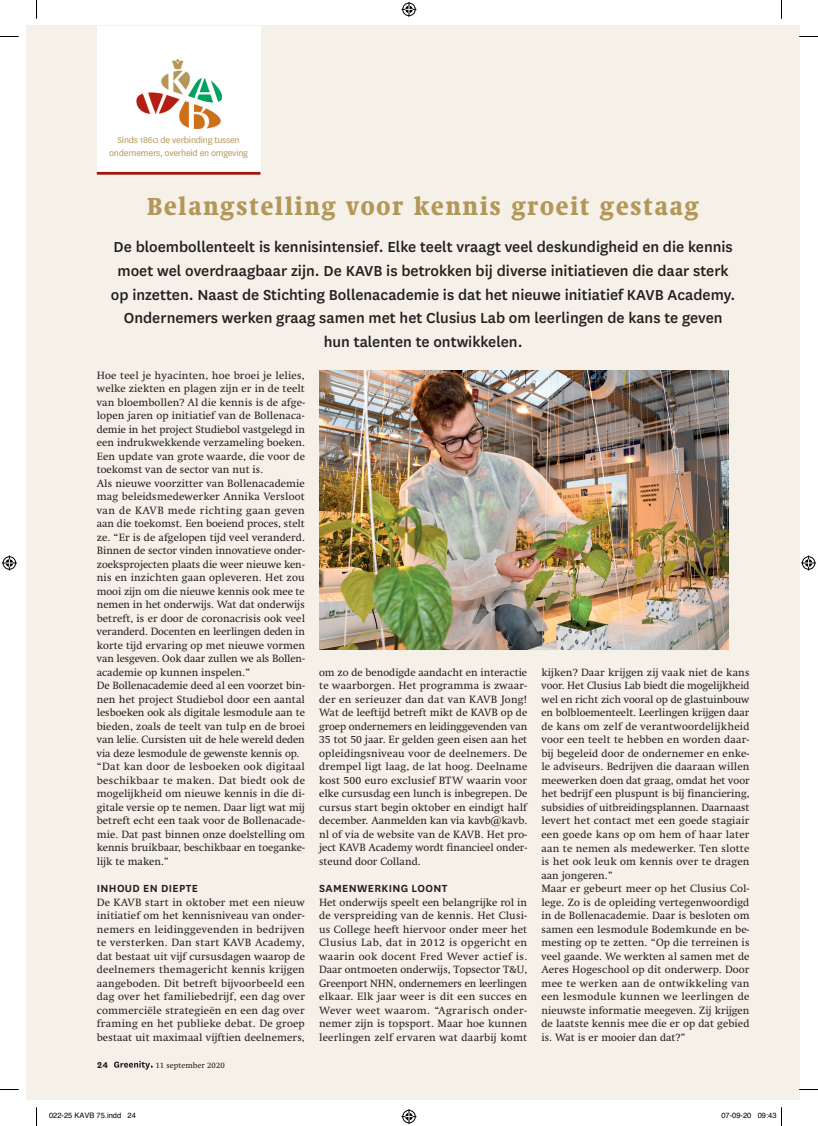
<style>
.page{position:relative;width:818px;height:1126px;background:#fff}
.page>*{position:absolute;margin:0;border:0;box-sizing:border-box;transform-origin:0 0}
.t1{font:900 condensed 25px "Swift LT Pro";letter-spacing:.07em;color:#b39758}
.t2{font:500 16.88px/23.6px "National";color:#231f20;text-align:center}
.t3{font:600 12px "National";letter-spacing:.03em;color:#231f20}
.t4{font:10.75px/13.5px "Swift LT Pro";letter-spacing:.005em;color:#231f20;text-align:justify}
.t5{font:10px/13.5px "National";letter-spacing:-.02em;color:#b39758;text-align:center}
.t6{font:700 10px "National";color:#231f20}
.t7{font:8.12px "Swift LT Pro";color:#231f20}
.t8{font:7.5px "Helvetica";color:#000}
</style>
<div class="page">
<div style="left:26px;top:26px;width:772px;height:1073px;background:#f5f1e8"></div>
<svg style="left:114px;top:1060px;width:39px;height:10px"></svg>
<div style="left:97px;top:26px;width:163px;height:145px;background:#fff"></div>
<hr style="left:97px;top:172px;width:163px;height:3px;background:#9e170d">
<img style="left:136px;top:58px;width:85px;height:71px">
<img style="left:319px;top:371px;width:408px;height:278px">
<svg style="left:0;top:36px;width:19px;height:1px"></svg>
<svg style="left:798px;top:36px;width:19px;height:1px"></svg>
<svg style="left:0;top:1089px;width:19px;height:1px"></svg>
<svg style="left:798px;top:1088px;width:19px;height:2px"></svg>
<svg style="left:36px;top:0;width:1px;height:19px"></svg>
<svg style="left:36px;top:1107px;width:1px;height:18px"></svg>
<svg style="left:401px;top:2px;width:15px;height:15px"></svg>
<svg style="left:401px;top:1109px;width:15px;height:14px"></svg>
<svg style="left:2px;top:555px;width:15px;height:15px"></svg>
<svg style="left:801px;top:555px;width:14px;height:15px"></svg>
<p class="t5" style="left:109px;top:132px;width:140px">Sinds 1860 de verbinding tussen ondernemers, overheid en omgeving</p>
<h1 class="t1" style="left:147px;top:191px;width:553px">Belangstelling voor kennis groeit gestaag</h1>
<p class="t2" style="left:111px;top:234px;width:625px">De bloembollenteelt is kennisintensief. Elke teelt vraagt veel deskundigheid en die kennis moet wel overdraagbaar zijn. De KAVB is betrokken bij diverse initiatieven die daar sterk op inzetten. Naast de Stichting Bollenacademie is dat het nieuwe initiatief KAVB Academy.<br>Ondernemers werken graag samen met het Clusius Lab om leerlingen de kans te geven hun talenten te ontwikkelen.</p>
<p class="t4" style="left:97px;top:368px;width:210px;text-align:left">Hoe teel je hyacinten, hoe broei je lelies, welke ziekten en plagen zijn er in de teelt van bloembollen? Al die kennis is de afge&shy;lopen jaren op initiatief van de Bollenaca&shy;demie in het project Studiebol vastgelegd in een indrukwekkende verzameling boeken.<br>Een update van grote waarde, die voor de toekomst van de sector van nut is.<br>Als nieuwe voorzitter van Bollenacademie mag beleidsmedewerker Annika Versloot van de KAVB mede richting gaan geven aan die toekomst. Een boeiend proces, stelt ze. “Er is de afgelopen tijd veel veranderd.<br>Binnen de sector vinden innovatieve onder&shy;zoeksprojecten plaats die weer nieuwe ken&shy;nis en inzichten gaan opleveren. Het zou mooi zijn om die nieuwe kennis ook mee te nemen in het onderwijs. Wat dat onderwijs betreft, is er door de coronacrisis ook veel veranderd. Docenten en leerlingen deden in korte tijd ervaring op met nieuwe vormen van lesgeven. Ook daar zullen we als Bollen&shy;academie op kunnen inspelen.”<br>De Bollenacademie deed al een voorzet bin&shy;nen het project Studiebol door een aantal lesboeken ook als digitale lesmodule aan te bieden, zoals de teelt van tulp en de broei van lelie. Cursisten uit de hele wereld deden via deze lesmodule de gewenste kennis op. “Dat kan door de lesboeken ook digitaal beschikbaar te maken. Dat biedt ook de mogelijkheid om nieuwe kennis in die di&shy;gitale versie op te nemen. Daar ligt wat mij betreft echt een taak voor de Bollenacade&shy;mie. Dat past binnen onze doelstelling om kennis bruikbaar, beschikbaar en toeganke&shy;lijk te maken.”</p>
<p class="t3" style="left:97px;top:879px;width:103px">INHOUD EN DIEPTE</p>
<p class="t4" style="left:97px;top:895px;width:210px">De KAVB start in oktober met een nieuw initiatief om het kennisniveau van onder&shy;nemers en leidinggevenden in bedrijven te versterken. Dan start KAVB Academy, dat bestaat uit vijf cursusdagen waarop de deelnemers themagericht kennis krijgen aangeboden. Dit betreft bijvoorbeeld een dag over het familiebedrijf, een dag over commerciële strategieën en een dag over framing en het publieke debat. De groep bestaat uit maximaal vijftien deelnemers,</p>
<p class="t6" style="left:97px;top:1057px;width:13px">24</p>
<p class="t7" style="left:155px;top:1059px;width:71px">11 september 2020</p>
<p class="t4" style="left:319px;top:665px;width:210px">om zo de benodigde aandacht en interactie te waarborgen. Het programma is zwaar&shy;der en serieuzer dan dat van KAVB Jong!<br>Wat de leeftijd betreft mikt de KAVB op de groep ondernemers en leidinggevenden van 35 tot 50 jaar. Er gelden geen eisen aan het opleidingsniveau voor de deelnemers. De drempel ligt laag, de lat hoog. Deelname kost 500 euro exclusief BTW waarin voor elke cursusdag een lunch is inbegrepen. De cursus start begin oktober en eindigt half december. Aanmelden kan via kavb@kavb. nl of via de website van de KAVB. Het pro&shy;ject KAVB Academy wordt financieel onder&shy;steund door Colland.</p>
<p class="t3" style="left:319px;top:879px;width:130px">SAMENWERKING LOONT</p>
<p class="t4" style="left:319px;top:895px;width:209px">Het onderwijs speelt een belangrijke rol in de verspreiding van de kennis. Het Clusi&shy;us College heeft hiervoor onder meer het Clusius Lab, dat in 2012 is opgericht en waarin ook docent Fred Wever actief is.<br>Daar ontmoeten onderwijs, Topsector T&amp;U, Greenport NHN, ondernemers en leerlingen elkaar. Elk jaar weer is dit een succes en Wever weet waarom. “Agrarisch onder&shy;nemer zijn is topsport. Maar hoe kunnen leerlingen zelf ervaren wat daarbij komt</p>
<p class="t4" style="left:541px;top:665px;width:209px;text-align:left">kijken? Daar krijgen zij vaak niet de kans voor. Het Clusius Lab biedt die mogelijkheid wel en richt zich vooral op de glastuinbouw en bolbloementeelt. Leerlingen krijgen daar de kans om zelf de verantwoordelijkheid voor een teelt te hebben en worden daar&shy;bij begeleid door de ondernemer en enke&shy;le adviseurs. Bedrijven die daaraan willen meewerken doen dat graag, omdat het voor het bedrijf een pluspunt is bij financiering, subsidies of uitbreidingsplannen. Daarnaast levert het contact met een goede stagiair een goede kans op om hem of haar later aan te nemen als medewerker. Ten slotte is het ook leuk om kennis over te dragen aan jongeren.”<br>Maar er gebeurt meer op het Clusius Col&shy;lege. Zo is de opleiding vertegenwoordigd in de Bollenacademie. Daar is besloten om samen een lesmodule Bodemkunde en be&shy;mesting op te zetten. “Op die terreinen is veel gaande. We werkten al samen met de Aeres Hogeschool op dit onderwerp. Door mee te werken aan de ontwikkeling van een lesmodule kunnen we leerlingen de nieuwste informatie meegeven. Zij krijgen de laatste kennis mee die er op dat gebied is. Wat is er mooier dan dat?”</p>
<p class="t8" style="left:49px;top:1109px;width:88px">022-25 KAVB 75.indd 24</p>
<p class="t8" style="left:721px;top:1109px;width:57px">07-09-20 09:43</p>
</div>
